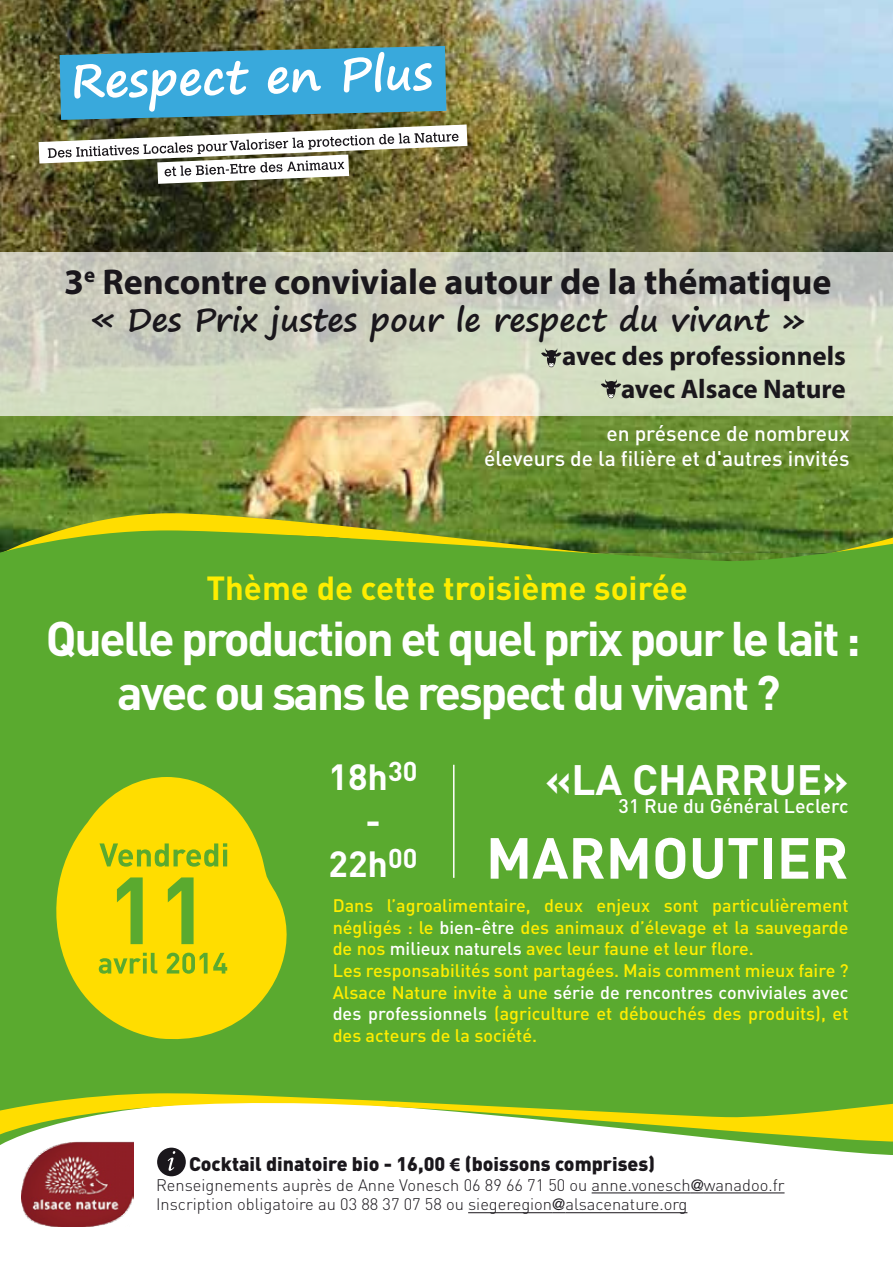
<style>
.page{position:relative;width:893px;height:1263px;background:#fff}
.page>*{position:absolute;margin:0;border:0;box-sizing:border-box;transform-origin:0 0}
.t1{font:700 57px "DIN";color:#fff}
.t2{font:700 48px/54px "DIN";letter-spacing:-.05em;color:#fff;text-align:center}
.t3{font:700 42px "DIN";color:#fff}
.t4{font:700 36px "Myriad Pro";color:#1a171c}
.t5{font:700 36px/43.5px "DIN";color:#fff;text-align:center}
.t6{font:700 33px "DIN";color:#ffed00}
.t7{font:700 31.5px "Segoe Print";color:#1a171c}
.t8{font:700 27px/32.4px "Myriad Pro";color:#1a171c;text-align:right}
.t9{font:500 21px/25.2px "DIN";color:#fff;text-align:right}
.t10{font:900 19.5px "DIN";color:#1a171c}
.t11{font:500 19.5px "DIN";color:#fff}
.t12{font:500 18px/21.6px "DIN";color:#ffed00}
.t13{font:300 16.5px/19.8px "DIN";color:#1a171c}
.s1{color:#fff}
.s2{font-family:"Myriad Pro";font-weight:700}
.s3{font-family:"Frutiger";font-weight:400;font-stretch:condensed}
</style>
<div class="page">
<img style="left:0;top:0;width:893px;height:513px">
<img style="left:0;top:513px;width:893px;height:17px">
<div style="left:0;top:579px;width:893px;height:522px;background:#5aaa2f"></div>
<svg style="left:0;top:530px;width:893px;height:49px;background:#63a12a"></svg>
<svg style="left:169px;top:1146px;width:724px;height:9px"></svg>
<svg style="left:0;top:1093px;width:893px;height:53px"></svg>
<svg style="left:0;top:253px;width:893px;height:163px;background:#cfd4c1"></svg>
<img style="left:39px;top:46px;width:428px;height:138px">
<img style="left:21px;top:1142px;width:113px;height:85px">
<hr style="left:592px;top:1192px;width:99px;height:1px;background:#1a171c">
<svg style="left:691px;top:1192px;width:13px;height:1px"></svg>
<hr style="left:704px;top:1192px;width:80px;height:1px;background:#1a171c">
<hr style="left:468px;top:1212px;width:84px;height:1px;background:#1a171c">
<svg style="left:552px;top:1212px;width:13px;height:1px"></svg>
<hr style="left:565px;top:1212px;width:122px;height:1px;background:#1a171c">
<svg style="left:157px;top:1148px;width:29px;height:28px"></svg>
<hr style="left:453px;top:765px;width:1px;height:113px;background:#fff">
<svg style="left:601px;top:379px;width:20px;height:19px"></svg>
<svg style="left:541px;top:348px;width:20px;height:19px"></svg>
<svg style="left:56px;top:777px;width:231px;height:263px;fill:#fd0"></svg>
<svg style="left:99px;top:843px;width:128px;height:24px"></svg>
<svg style="left:117px;top:877px;width:26px;height:67px"></svg>
<svg style="left:168px;top:877px;width:26px;height:67px"></svg>
<svg style="left:99px;top:953px;width:58px;height:24px"></svg>
<svg style="left:167px;top:953px;width:60px;height:21px"></svg>
<h3 class="t4" style="left:64px;top:258px;width:769px">3<sup>e</sup> Rencontre conviviale autour de la thématique</h3>
<h3 class="t7" style="left:91px;top:291px;width:714px">« Des Prix justes pour le respect du vivant »</h3>
<h3 class="t8" style="left:562px;top:339px;width:285px">avec des professionnels avec Alsace Nature</h3>
<p class="t9" style="left:484px;top:420px;width:367px">en présence de nombreux<br>éleveurs de la filière et d'autres invités</p>
<h3 class="t6" style="left:206px;top:567px;width:483px">Thème de cette troisième soirée</h3>
<h2 class="t2" style="left:46px;top:610px;width:816px">Quelle production et quel prix pour le lait : avec ou sans le respect du vivant ?</h2>
<h3 class="t5" style="left:329px;top:754px;width:90px">18h<sup>30 </sup>-<br>22h<sup>00</sup></h3>
<h3 class="t3" style="left:545px;top:752px;width:305px">«LA CHARRUE»</h3>
<p class="t11" style="left:619px;top:793px;width:231px">31 Rue du Général Leclerc</p>
<h1 class="t1" style="left:486px;top:821px;width:364px">MARMOUTIER</h1>
<p class="t12" style="left:333px;top:894px;width:517px">Dans l’agroalimentaire, deux enjeux sont particulièrement négligés : le <span class="s1">bien-être</span> des animaux d’élevage et la sauvegarde de nos <span class="s1">milieux naturels</span> avec leur faune et leur flore.<br>Les responsabilités sont partagées. Mais comment mieux faire ?<br>Alsace Nature invite à une <span class="s1">série de rencontres conviviales avec des professionnels</span> (agriculture et débouchés des produits), et des acteurs de la société.</p>
<p class="t10" style="left:189px;top:1151px;width:468px">Cocktail dinatoire bio - 16,00 <span class="s2">€</span> (boissons comprises)</p>
<p class="t13" style="left:156px;top:1174px;width:630px">Renseignements auprès de Anne Vonesch 06 89 66 71 50 ou anne.vonesch<span class="s3">@</span>wanadoo.fr<br>Inscription obligatoire au 03 88 37 07 58 ou siegeregion<span class="s3">@</span>alsacenature.org</p>
</div>
